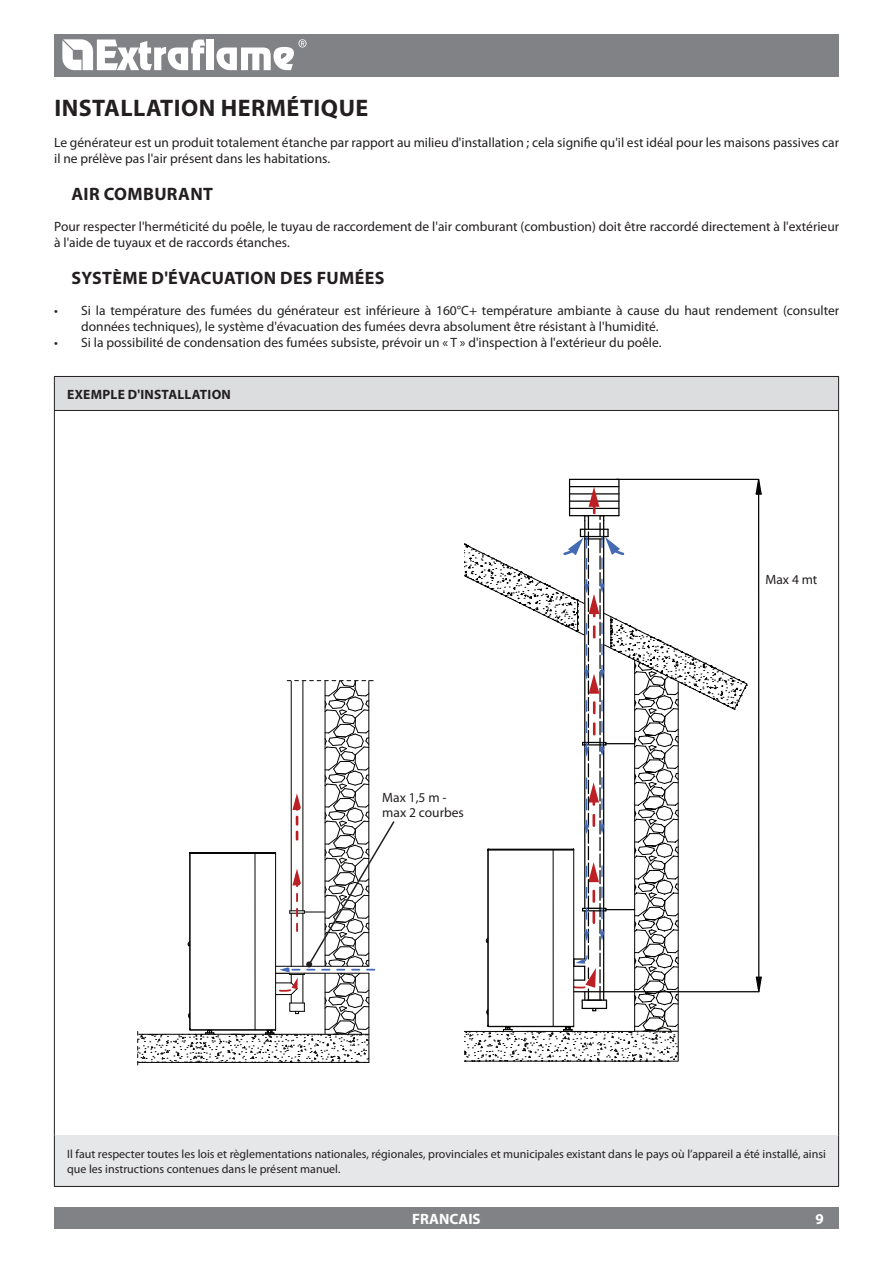
<style>
.page{position:relative;width:893px;height:1263px;background:#fff}
.page>*{position:absolute;margin:0;border:0;box-sizing:border-box;transform-origin:0 0}
.t1{font:700 24px "Myriad Pro";letter-spacing:.02em;color:#231f20}
.t2{font:700 18px "Myriad Pro";letter-spacing:.02em;color:#231f20}
.t3{font:700 15px "Myriad Pro";color:#fff}
.t4{font:13.5px/15.8px "Myriad Pro";color:#231f20}
.t5{font:700 13.5px "Myriad Pro";letter-spacing:.02em;color:#231f20}
.t6{font:12px/15px "Myriad Pro";color:#231f20}
</style>
<div class="page">
<hr style="left:569px;top:479px;width:1px;height:37px;background:#040503">
<hr style="left:618px;top:479px;width:1px;height:37px;background:#040503">
<hr style="left:570px;top:486px;width:49px;height:1px;background:#040503">
<hr style="left:570px;top:479px;width:49px;height:1px;background:#040503">
<hr style="left:616px;top:479px;width:142px;height:1px;background:#040503">
<hr style="left:588px;top:991px;width:170px;height:1px;background:#040503">
<svg style="left:755px;top:478px;width:7px;height:515px"></svg>
<svg style="left:464px;top:487px;width:284px;height:575px"></svg>
<svg style="left:137px;top:680px;width:258px;height:385px"></svg>
<div style="left:54px;top:34px;width:785px;height:43px;background:#808285"></div>
<div style="left:54px;top:1208px;width:785px;height:21px;background:#808285"></div>
<svg style="left:62px;top:39px;width:143px;height:31px"></svg>
<div style="left:207px;top:40px;width:7px;height:30px;background:#fff"></div>
<svg style="left:216px;top:39px;width:90px;height:31px"></svg>
<div style="left:54px;top:376px;width:785px;height:34px;background:#dcdddf"></div>
<div style="left:54px;top:1135px;width:785px;height:51px;background:#e6e7e9"></div>
<hr style="left:54px;top:376px;width:785px;height:1px;background:#231f20">
<hr style="left:54px;top:377px;width:1px;height:33px;background:#231f20">
<hr style="left:838px;top:377px;width:1px;height:33px;background:#231f20">
<hr style="left:54px;top:410px;width:785px;height:1px;background:#231f20">
<hr style="left:54px;top:411px;width:1px;height:724px;background:#231f20">
<hr style="left:838px;top:411px;width:1px;height:724px;background:#231f20">
<hr style="left:54px;top:1135px;width:1px;height:51px;background:#231f20">
<hr style="left:838px;top:1135px;width:1px;height:51px;background:#231f20">
<hr style="left:54px;top:1186px;width:785px;height:1px;background:#231f20">
<h1 class="t1" style="left:54px;top:92px;width:315px">INSTALLATION HERMÉTIQUE</h1>
<p class="t4" style="left:54px;top:135px;width:786px">Le générateur est un produit totalement étanche par rapport au milieu d'installation ; cela signifie qu'il est idéal pour les maisons passives car il ne prélève pas l'air présent dans les habitations.</p>
<h2 class="t2" style="left:71px;top:182px;width:143px">AIR COMBURANT</h2>
<p class="t4" style="left:54px;top:219px;width:786px">Pour respecter l'herméticité du poêle, le tuyau de raccordement de l'air comburant (combustion) doit être raccordé directement à l'extérieur à l'aide de tuyaux et de raccords étanches.</p>
<h2 class="t2" style="left:71px;top:266px;width:130px">SYSTÈME D'ÉVACUATION</h2>
<h2 class="t2" style="left:280px;top:266px;width:12px">DES</h2>
<h2 class="t2" style="left:317px;top:266px;width:23px">FUMÉES</h2>
<p class="t4" style="left:81px;top:303px;width:759px;text-indent:-27px">• Si la température des fumées du générateur est inférieure à 160°C+ température ambiante à cause du haut rendement (consulter données techniques), le système d'évacuation des fumées devra absolument être résistant à l'humidité.</p>
<p class="t4" style="left:54px;top:334px;width:609px">• Si la possibilité de condensation des fumées subsiste, prévoir un « T » d'inspection à l'extérieur du poêle.</p>
<p class="t5" style="left:67px;top:385px;width:165px">EXEMPLE D'INSTALLATION</p>
<p class="t4" style="left:382px;top:789px;width:83px">Max 1,5 m - max 2 courbes</p>
<p class="t4" style="left:765px;top:571px;width:54px">Max 4 mt</p>
<p class="t6" style="left:67px;top:1146px;width:760px">Il faut respecter toutes les lois et règlementations nationales, régionales, provinciales et municipales existant dans le pays où l’appareil a été installé, ainsi que les instructions contenues dans le présent manuel.</p>
<p class="t3" style="left:412px;top:1209px;width:70px">FRANCAIS</p>
<p class="t3" style="left:815px;top:1209px;width:10px">9</p>
</div>
